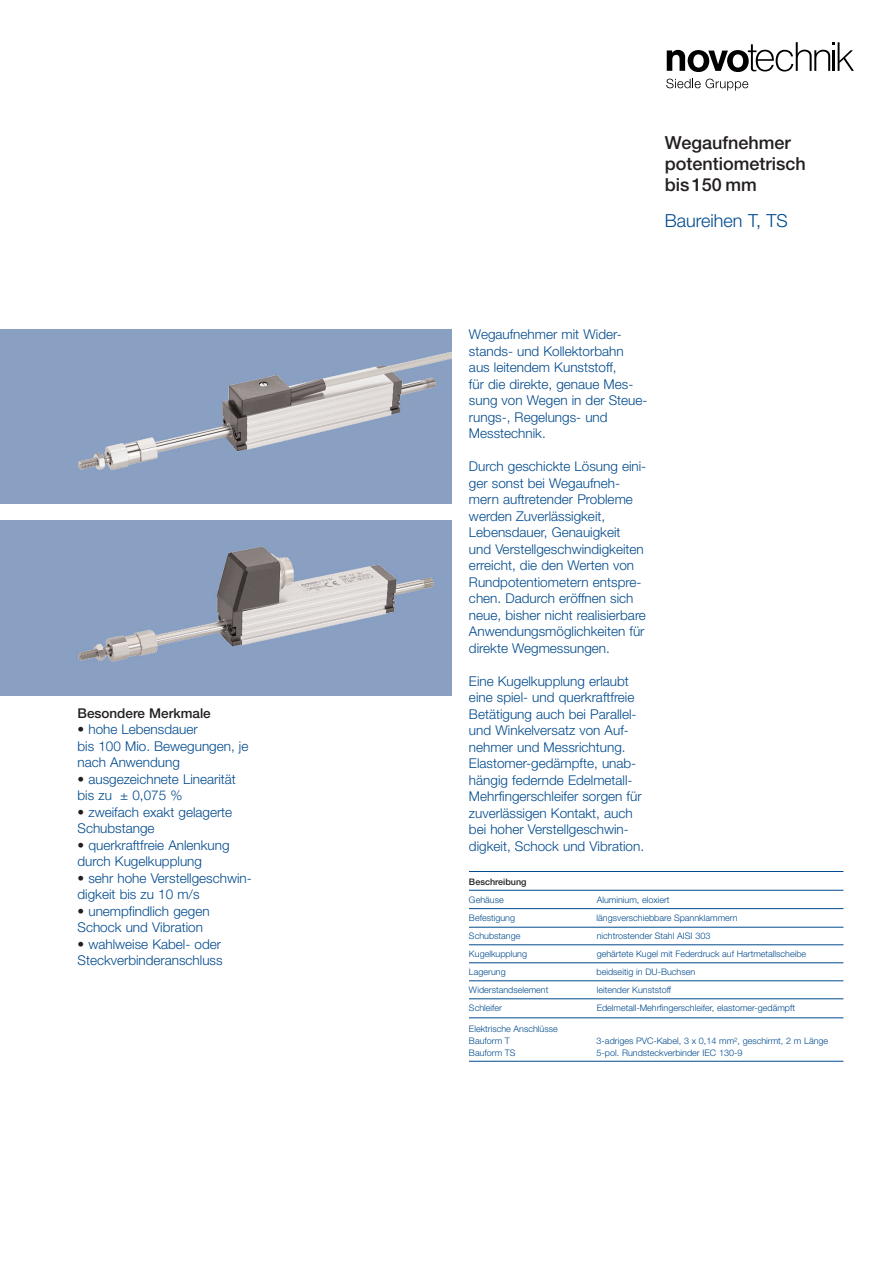
<style>
.page{position:relative;width:886px;height:1263px;background:#fff}
.page>*{position:absolute;margin:0;border:0;box-sizing:border-box;transform-origin:0 0}
.t1{font:500 18px/21px "Helvetica Neue";color:#231f20}
.t2{font:300 18px "Helvetica Neue";color:#004a8d}
.t3{font:300 13.5px/16.5px "Helvetica Neue";color:#004a8d}
.t4{font:500 13.5px "Helvetica Neue";color:#231f20}
.t5{font:300 9px/12px "Helvetica Neue";color:#004a8d}
.t6{font:500 9px "Helvetica Neue";color:#231f20}
.s1{color:#231f20}
</style>
<div class="page">
<img style="left:0;top:330px;width:452px;height:174px">
<svg style="left:666px;top:42px;width:187px;height:30px"></svg>
<svg style="left:666px;top:79px;width:82px;height:12px"></svg>
<img style="left:0;top:521px;width:452px;height:174px">
<hr style="left:469px;top:890px;width:374px;height:1px;background:#004a8d">
<hr style="left:469px;top:908px;width:374px;height:1px;background:#004a8d">
<hr style="left:469px;top:944px;width:374px;height:1px;background:#004a8d">
<hr style="left:469px;top:962px;width:374px;height:1px;background:#004a8d">
<hr style="left:469px;top:980px;width:374px;height:1px;background:#004a8d">
<hr style="left:469px;top:998px;width:374px;height:1px;background:#004a8d">
<hr style="left:469px;top:927px;width:374px;height:1px;background:#004a8d">
<hr style="left:469px;top:1017px;width:374px;height:1px;background:#004a8d">
<hr style="left:469px;top:871px;width:374px;height:1px;background:#004a8d">
<hr style="left:469px;top:1061px;width:374px;height:1px;background:#004a8d">
<p class="t4" style="left:77px;top:708px;width:135px">Besondere Merkmale</p>
<p class="t3" style="left:77px;top:721px;width:172px"><span class="s1">•</span> hohe Lebensdauer<br>bis 100 Mio. Bewegungen, je nach Anwendung</p>
<p class="t3" style="left:77px;top:770px;width:160px"><span class="s1">•</span> ausgezeichnete Linearität bis zu ± 0,075 %</p>
<p class="t3" style="left:77px;top:803px;width:156px"><span class="s1">•</span> zweifach exakt gelagerte<br>Schubstange</p>
<p class="t3" style="left:77px;top:836px;width:154px"><span class="s1">•</span> querkraftfreie Anlenkung durch Kugelkupplung</p>
<p class="t3" style="left:77px;top:869px;width:176px"><span class="s1">•</span> sehr hohe Verstellgeschwin&shy;digkeit bis zu 10 m/s</p>
<p class="t3" style="left:77px;top:902px;width:134px"><span class="s1">•</span> unempfindlich gegen<br>Schock und Vibration</p>
<p class="t3" style="left:77px;top:935px;width:147px"><span class="s1">•</span> wahlweise Kabel- oder<br>Steckverbinderanschluss</p>
<h1 class="t1" style="left:664px;top:134px;width:143px">Wegaufnehmer potentiometrisch bis 150 mm</h1>
<h1 class="t2" style="left:664px;top:210px;width:125px">Baureihen T, TS</h1>
<p class="t3" style="left:469px;top:326px;width:180px">Wegaufnehmer mit Wider&shy;stands- und Kollektorbahn aus leitendem Kunststoff,<br>für die direkte, genaue Mes&shy;sung von Wegen in der Steue&shy;rungs-, Regelungs- und<br>Messtechnik.</p>
<p class="t3" style="left:469px;top:458px;width:179px">Durch geschickte Lösung eini&shy;ger sonst bei Wegaufneh&shy;mern auftretender Probleme werden Zuverlässigkeit,<br>Lebensdauer, Genauigkeit<br>und Verstellgeschwindigkeiten erreicht, die den Werten von<br>Rundpotentiometern entspre&shy;chen. Dadurch eröffnen sich neue, bisher nicht realisierbare<br>Anwendungsmöglichkeiten für direkte Wegmessungen.</p>
<p class="t3" style="left:469px;top:672px;width:177px">Eine Kugelkupplung erlaubt eine spiel- und querkraftfreie<br>Betätigung auch bei Parallel&shy;und Winkelversatz von Auf&shy;nehmer und Messrichtung.<br>Elastomer-gedämpfte, unab&shy;hängig federnde Edelmetall-<br>Mehrfingerschleifer sorgen für zuverlässigen Kontakt, auch bei hoher Verstellgeschwin&shy;digkeit, Schock und Vibration.</p>
<p class="t6" style="left:469px;top:879px;width:59px">Beschreibung</p>
<p class="t5" style="left:469px;top:894px;width:36px">Gehäuse</p>
<p class="t5" style="left:596px;top:894px;width:74px">Aluminium, eloxiert</p>
<p class="t5" style="left:469px;top:912px;width:48px">Befestigung</p>
<p class="t5" style="left:596px;top:912px;width:142px">längsverschiebbare Spannklammern</p>
<p class="t5" style="left:469px;top:930px;width:53px">Schubstange</p>
<p class="t5" style="left:596px;top:930px;width:115px">nichtrostender Stahl AISI 303</p>
<p class="t5" style="left:469px;top:948px;width:60px">Kugelkupplung</p>
<p class="t5" style="left:596px;top:948px;width:211px">gehärtete Kugel mit Federdruck auf Hartmetallscheibe</p>
<p class="t5" style="left:469px;top:966px;width:38px">Lagerung</p>
<p class="t5" style="left:596px;top:966px;width:100px">beidseitig in DU-Buchsen</p>
<p class="t5" style="left:469px;top:984px;width:81px">Widerstandselement</p>
<p class="t5" style="left:596px;top:984px;width:76px">leitender Kunststoff</p>
<p class="t5" style="left:469px;top:1002px;width:35px">Schleifer</p>
<p class="t5" style="left:596px;top:1002px;width:200px">Edelmetall-Mehrfingerschleifer, elastomer-gedämpft</p>
<p class="t5" style="left:469px;top:1023px;width:90px">Elektrische Anschlüsse<br>Bauform T</p>
<p class="t5" style="left:596px;top:1035px;width:233px">3-adriges PVC-Kabel, 3 x 0,14 mm<sup>2</sup>, geschirmt, 2 m Länge</p>
<p class="t5" style="left:469px;top:1047px;width:48px">Bauform TS</p>
<p class="t5" style="left:596px;top:1047px;width:147px">5-pol. Rundsteckverbinder IEC 130-9</p>
</div>
